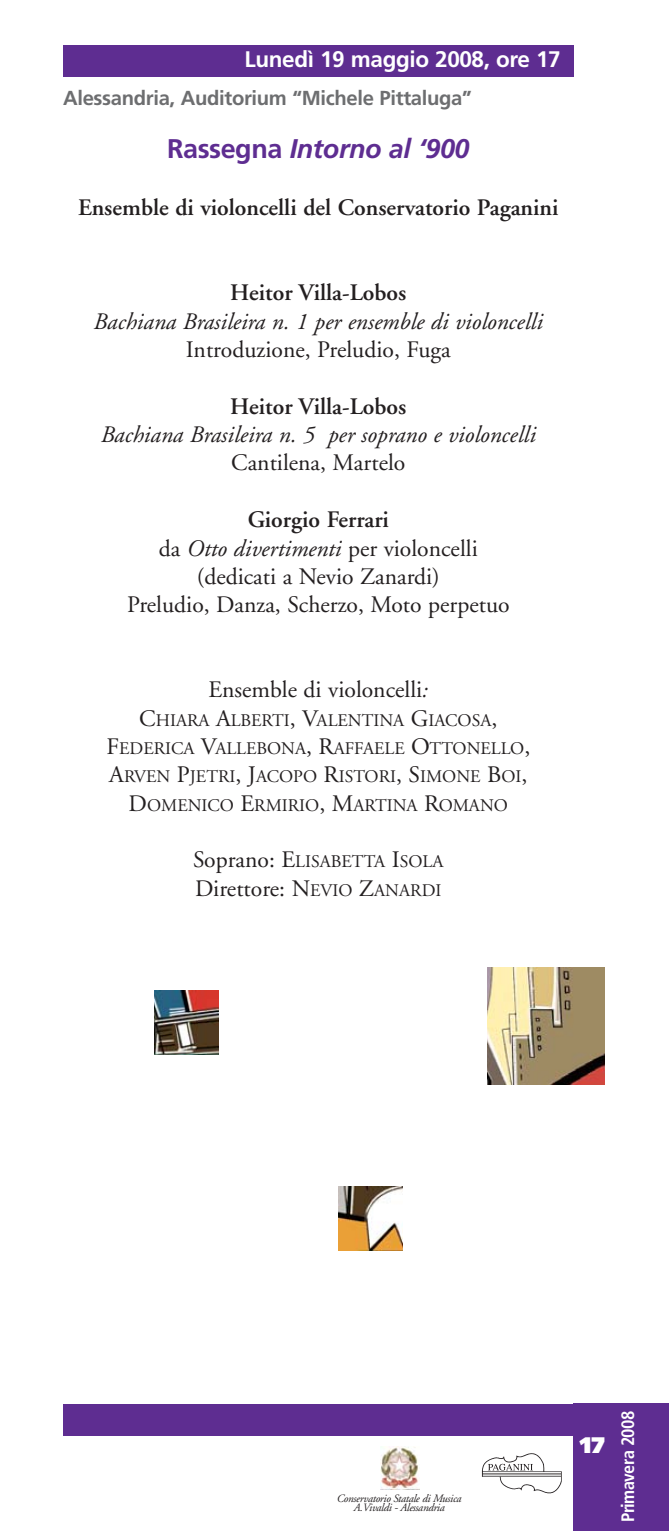
<style>
.page{position:relative;width:670px;height:1531px;background:#fff}
.page>*{position:absolute;margin:0;border:0;box-sizing:border-box;transform-origin:0 0}
.t1{font:italic 700 27px "Frutiger";letter-spacing:-.015em;color:#5e2d91}
.t2{font:23.62px/28.3px "Adobe Garamond";color:#231f20;text-align:center}
.t3{font:italic 23.62px "Adobe Garamond";color:#231f20}
.t4{font:600 23.62px "Adobe Garamond";color:#231f20}
.t5{font:700 22.5px "Frutiger";letter-spacing:-.015em;color:#fff}
.t6{font:900 22.5px "Frutiger";color:#fff}
.t7{font:700 20.25px "Frutiger";letter-spacing:-.015em;color:#6d6e70}
.t8{font:700 condensed 18px "Frutiger";letter-spacing:-.03em;color:#fff}
.t9{font:17.78px/28.3px "Adobe Garamond";color:#231f20;text-align:center}
.t10{font:italic 11.25px/9px "Adobe Garamond";letter-spacing:-.025em;color:#231f20;text-align:center}
.s1{font-style:normal}
.s2{font-weight:600}
.s3{font-style:italic}
.s4{font-size:23.62px}
.s5{font-size:17.78px}
</style>
<div class="page">
<div style="left:63px;top:1404px;width:510px;height:31px;background:#5e2d91"></div>
<div style="left:63px;top:45px;width:510px;height:32px;background:#5e2d91"></div>
<div style="left:573px;top:1404px;width:96px;height:127px;background:#5e2d91"></div>
<img style="left:481px;top:1453px;width:81px;height:41px">
<img style="left:380px;top:1446px;width:39px;height:43px">
<img style="left:155px;top:991px;width:64px;height:63px">
<img style="left:338px;top:1187px;width:64px;height:63px">
<img style="left:487px;top:968px;width:117px;height:117px">
<p class="t5" style="left:245px;top:50px;width:318px">Lunedì 19 maggio 2008, ore 17</p>
<p class="t7" style="left:63px;top:90px;width:410px">Alessandria, Auditorium “Michele Pittaluga”</p>
<p class="t1" style="left:167px;top:137px;width:304px"><span class="s1">Rassegna</span> Intorno al ‘900</p>
<p class="t4" style="left:78px;top:198px;width:482px">Ensemble di violoncelli del Conservatorio Paganini</p>
<p class="t4" style="left:230px;top:283px;width:178px">Heitor Villa-Lobos</p>
<p class="t3" style="left:94px;top:312px;width:451px">Bachiana Brasileira n. 1 per ensemble di violoncelli</p>
<p class="t2" style="left:186px;top:337px;width:266px">Introduzione, Preludio, Fuga</p>
<p class="t4" style="left:230px;top:397px;width:178px">Heitor Villa-Lobos</p>
<p class="t3" style="left:101px;top:425px;width:437px">Bachiana Brasileira n. 5 per soprano e violoncelli</p>
<p class="t2" style="left:231px;top:451px;width:175px">Cantilena, Martelo</p>
<p class="t2" style="left:127px;top:508px;width:384px"><span class="s2">Giorgio Ferrari<br></span>da <span class="s3">Otto divertimenti</span> per violoncelli (dedicati a Nevio Zanardi)<br>Preludio, Danza, Scherzo, Moto perpetuo</p>
<p class="t2" style="left:208px;top:678px;width:221px">Ensemble di violoncelli<span class="s3">:</span></p>
<p class="t9" style="left:106px;top:707px;width:425px"><span class="s4">C</span>HIARA <span class="s4">A</span>LBERTI<span class="s4">, V</span>ALENTINA <span class="s4">G</span>IACOSA<span class="s4">, F</span>EDERICA <span class="s4">V</span>ALLEBONA<span class="s4">, R</span>AFFAELE <span class="s4">O</span>TTONELLO<span class="s4">, A</span>RVEN <span class="s4">P</span>JETRI<span class="s4">, J</span>ACOPO <span class="s4">R</span>ISTORI<span class="s4">, S</span>IMONE <span class="s4">B</span>OI<span class="s4">, D</span>OMENICO <span class="s4">E</span>RMIRIO<span class="s4">, M</span>ARTINA <span class="s4">R</span>OMANO</p>
<p class="t9" style="left:193px;top:849px;width:252px"><span class="s4">Soprano: E</span>LISABETTA <span class="s4">I</span>SOLA</p>
<p class="t2" style="left:195px;top:876px;width:248px">Direttore: N<span class="s5">EVIO</span> Z<span class="s5">ANARDI</span></p>
<p class="t10" style="left:337px;top:1495px;width:126px">Conservatorio Statale di Musica<br>A.Vivaldi - Alessandria</p>
<p class="t6" style="left:580px;top:1435px;width:27px">17</p>
<p class="t8" style="left:620px;top:1522px;width:113px;rotate:-90deg">Primavera 2008</p>
</div>
